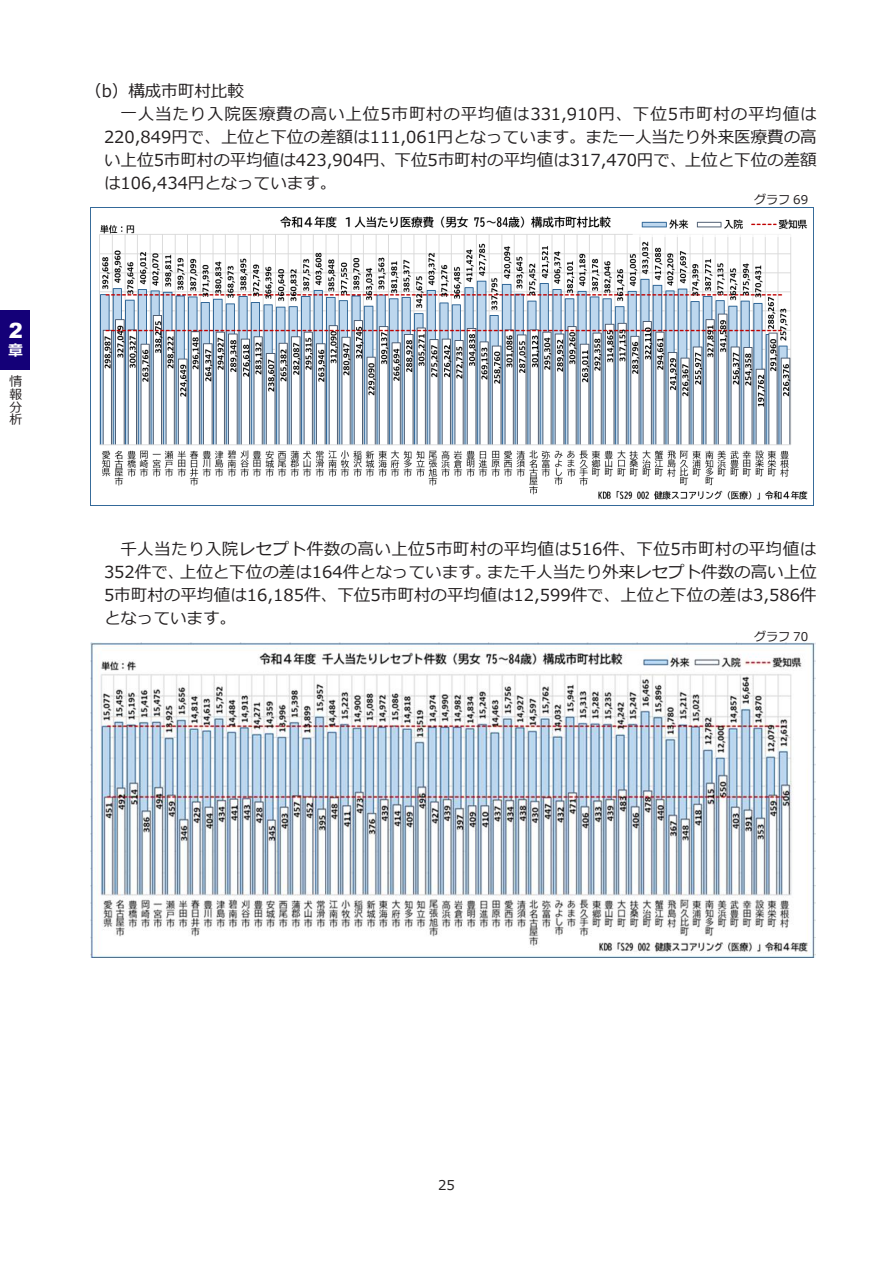
<style>
.page{position:relative;width:893px;height:1263px;background:#fff}
.page>*{position:absolute;margin:0;border:0;box-sizing:border-box;transform-origin:0 0}
.t1{font:900 21px "Arial";color:#fff}
.t2{font:16.5px/23px "Meiryo";color:#231f20;text-align:justify}
.t3{font:16.5px "Meiryo";letter-spacing:.04em;color:#231f20}
.t4{font:700 15px "Meiryo";color:#fff}
.t5{font:13.5px "Meiryo";color:#231f20}
.t6{font:12.75px/12.8px "Meiryo";color:#231f20;text-align:justify}
.t7{font:12px "Meiryo";color:#231f20}
</style>
<div class="page">
<img style="left:99px;top:216px;width:709px;height:284px">
<img style="left:91px;top:642px;width:725px;height:315px">
<div style="left:0;top:310px;width:30px;height:60px;background:#140078"></div>
<p class="t1" style="left:9px;top:315px;width:15px">2</p>
<p class="t4" style="left:8px;top:340px;width:16px">章</p>
<p class="t6" style="left:9px;top:376px;width:14px">情報分析</p>
<p class="t2" style="left:85px;top:81px;width:160px">（b）構成市町村比較</p>
<p class="t3" style="left:120px;top:103px;width:698px">一人当たり入院医療費の高い上位5市町村の平均値は331,910円、下位5市町村の平均値は</p>
<p class="t2" style="left:104px;top:127px;width:714px">220,849円で、上位と下位の差額は111,061円となっています。また一人当たり外来医療費の高</p>
<p class="t2" style="left:104px;top:149px;width:714px">い上位5市町村の平均値は423,904円、下位5市町村の平均値は317,470円で、上位と下位の差額</p>
<p class="t2" style="left:104px;top:172px;width:234px">は106,434円となっています。</p>
<p class="t7" style="left:754px;top:192px;width:56px">グラフ 69</p>
<p class="t2" style="left:104px;top:538px;width:714px;text-indent:16px">千人当たり入院レセプト件数の高い上位5市町村の平均値は516件、下位5市町村の平均値は352件で、上位と下位の差は164件となっています。また千人当たり外来レセプト件数の高い上位5市町村の平均値は16,185件、下位5市町村の平均値は12,599件で、上位と下位の差は3,586件となっています。</p>
<p class="t7" style="left:754px;top:628px;width:56px">グラフ 70</p>
<p class="t5" style="left:438px;top:1175px;width:18px">25</p>
<p class="t5" style="left:425px;top:1175px;width:18px">25</p>
</div>
